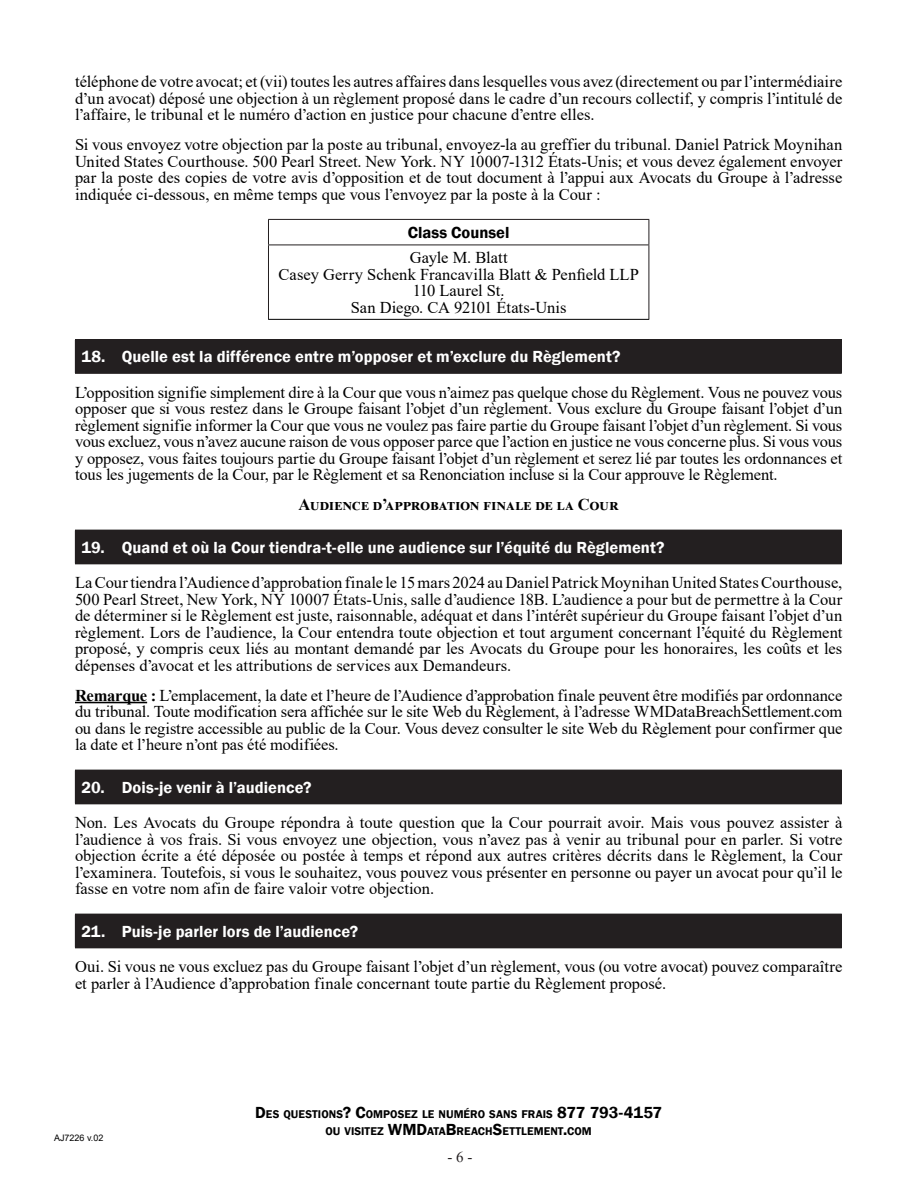
<style>
.page{position:relative;width:918px;height:1188px;background:#fff}
.page>*{position:absolute;margin:0;border:0;box-sizing:border-box;transform-origin:0 0}
.First_Page_Header{font:16.5px/16.5px "Times New Roman";color:#000;text-align:justify}
.t1{font:600 16.5px "Franklin Gothic";letter-spacing:.005em;color:#fff}
.Body_Numbered_List{font:16.5px "Times New Roman";letter-spacing:-.005em;color:#000}
.First_Page_Header-2{font:700 16.5px "Times New Roman";color:#000}
.Body_Table_Header{font:600 16.5px "Franklin Gothic";color:#000}
.t2{font:15px "Times New Roman";color:#231f20}
.t3{font:600 11.55px/16.5px "Franklin Gothic";letter-spacing:.005em;color:#000;text-align:center}
.t4{font:9px "Arial";color:#000}
.s1{font-weight:700}
.s2{font-size:16.5px}
</style>
<div class="page">
<hr style="left:75px;top:702px;width:72px;height:1px;background:#000">
<hr style="left:268px;top:219px;width:381px;height:1px;background:#231f20">
<svg style="left:268px;top:220px;width:1px;height:25px"></svg>
<svg style="left:649px;top:220px;width:1px;height:25px"></svg>
<hr style="left:268px;top:245px;width:381px;height:1px;background:#231f20">
<hr style="left:268px;top:245px;width:1px;height:74px;background:#231f20">
<hr style="left:649px;top:245px;width:1px;height:74px;background:#231f20">
<hr style="left:268px;top:319px;width:381px;height:1px;background:#000">
<div style="left:75px;top:340px;width:766px;height:33px;background:#231f20"></div>
<hr style="left:75px;top:339px;width:767px;height:1px;background:#231f20">
<hr style="left:841px;top:340px;width:1px;height:33px;background:#231f20">
<hr style="left:75px;top:373px;width:767px;height:1px;background:#231f20">
<div style="left:75px;top:530px;width:766px;height:34px;background:#231f20"></div>
<hr style="left:841px;top:530px;width:1px;height:33px;background:#231f20">
<hr style="left:75px;top:563px;width:767px;height:1px;background:#231f20">
<div style="left:75px;top:770px;width:766px;height:34px;background:#231f20"></div>
<hr style="left:841px;top:770px;width:1px;height:33px;background:#231f20">
<hr style="left:75px;top:803px;width:767px;height:1px;background:#231f20">
<div style="left:75px;top:914px;width:766px;height:34px;background:#231f20"></div>
<hr style="left:841px;top:914px;width:1px;height:33px;background:#231f20">
<hr style="left:75px;top:947px;width:767px;height:1px;background:#231f20">
<p class="First_Page_Header" style="left:75px;top:73px;width:769px">téléphone de votre avocat; et (vii) toutes les autres affaires dans lesquelles vous avez (directement ou par l’intermédiaire d’un avocat) déposé une objection à un règlement proposé dans le cadre d’un recours collectif, y compris l’intitulé de l’affaire, le tribunal et le numéro d’action en justice pour chacune d’entre elles.</p>
<p class="First_Page_Header" style="left:75px;top:136px;width:769px">Si vous envoyez votre objection par la poste au tribunal, envoyez-la au greffier du tribunal. Daniel Patrick Moynihan United States Courthouse. 500 Pearl Street. New York. NY 10007-1312 États-Unis; et vous devez également envoyer par la poste des copies de votre avis d’opposition et de tout document à l’appui aux Avocats du Groupe à l’adresse indiquée ci-dessous, en même temps que vous l’envoyez par la poste à la Cour :</p>
<p class="Body_Table_Header" style="left:408px;top:222px;width:103px">Class Counsel</p>
<p class="Body_Numbered_List" style="left:410px;top:246px;width:99px">Gayle M. Blatt</p>
<p class="Body_Numbered_List" style="left:279px;top:262px;width:362px">Casey Gerry Schenk Francavilla Blatt &amp; Penfield LLP</p>
<p class="Body_Numbered_List" style="left:413px;top:279px;width:93px">110 Laurel St.</p>
<p class="Body_Numbered_List" style="left:351px;top:295px;width:217px">San Diego. CA 92101 États-Unis</p>
<p class="t1" style="left:81px;top:347px;width:541px">18. Quelle est la différence entre m’opposer et m’exclure du Règlement?</p>
<p class="First_Page_Header" style="left:75px;top:383px;width:769px">L’opposition signifie simplement dire à la Cour que vous n’aimez pas quelque chose du Règlement. Vous ne pouvez vous opposer que si vous restez dans le Groupe faisant l’objet d’un règlement. Vous exclure du Groupe faisant l’objet d’un règlement signifie informer la Cour que vous ne voulez pas faire partie du Groupe faisant l’objet d’un règlement. Si vous vous excluez, vous n’avez aucune raison de vous opposer parce que l’action en justice ne vous concerne plus. Si vous vous y opposez, vous faites toujours partie du Groupe faisant l’objet d’un règlement et serez lié par toutes les ordonnances et tous les jugements de la Cour, par le Règlement et sa Renonciation incluse si la Cour approuve le Règlement.</p>
<p class="First_Page_Header-2" style="left:299px;top:493px;width:322px">Audience d’approbation finale de la Cour</p>
<p class="t1" style="left:81px;top:537px;width:585px">19. Quand et où la Cour tiendra-t-elle une audience sur l’équité du Règlement?</p>
<p class="First_Page_Header" style="left:75px;top:574px;width:769px">La Cour tiendra l’Audience d’approbation finale le 15 mars 2024 au Daniel Patrick Moynihan United States Courthouse, 500 Pearl Street, New York, NY 10007 États-Unis, salle d’audience 18B. L’audience a pour but de permettre à la Cour de déterminer si le Règlement est juste, raisonnable, adéquat et dans l’intérêt supérieur du Groupe faisant l’objet d’un règlement. Lors de l’audience, la Cour entendra toute objection et tout argument concernant l’équité du Règlement proposé, y compris ceux liés au montant demandé par les Avocats du Groupe pour les honoraires, les coûts et les dépenses d’avocat et les attributions de services aux Demandeurs.</p>
<p class="First_Page_Header" style="left:75px;top:686px;width:769px"><span class="s1">Remarque :</span> L’emplacement, la date et l’heure de l’Audience d’approbation finale peuvent être modifiés par ordonnance du tribunal. Toute modification sera affichée sur le site Web du Règlement, à l’adresse WMDataBreachSettlement.com ou dans le registre accessible au public de la Cour. Vous devez consulter le site Web du Règlement pour confirmer que la date et l’heure n’ont pas été modifiées.</p>
<p class="t1" style="left:81px;top:777px;width:232px">20. Dois-je venir à l’audience?</p>
<p class="First_Page_Header" style="left:75px;top:814px;width:769px">Non. Les Avocats du Groupe répondra à toute question que la Cour pourrait avoir. Mais vous pouvez assister à l’audience à vos frais. Si vous envoyez une objection, vous n’avez pas à venir au tribunal pour en parler. Si votre objection écrite a été déposée ou postée à temps et répond aux autres critères décrits dans le Règlement, la Cour l’examinera. Toutefois, si vous le souhaitez, vous pouvez vous présenter en personne ou payer un avocat pour qu’il le fasse en votre nom afin de faire valoir votre objection.</p>
<p class="t1" style="left:81px;top:921px;width:278px">21. Puis-je parler lors de l’audience?</p>
<p class="First_Page_Header" style="left:75px;top:958px;width:769px">Oui. Si vous ne vous excluez pas du Groupe faisant l’objet d’un règlement, vous (ou votre avocat) pouvez comparaître et parler à l’Audience d’approbation finale concernant toute partie du Règlement proposé.</p>
<p class="t4" style="left:54px;top:1131px;width:51px">AJ7226 v.02</p>
<p class="t3" style="left:255px;top:1106px;width:409px"><span class="s2">D</span>ES QUESTIONS<span class="s2">? C</span>OMPOSEZ LE NUMÉRO SANS FRAIS <span class="s2">877 793-4157<br></span>OU VISITEZ <span class="s2">WMD</span>ATA<span class="s2">B</span>REACH<span class="s2">S</span>ETTLEMENT<span class="s2">.</span>COM</p>
<p class="t2" style="left:447px;top:1146px;width:26px">- 6 -</p>
</div>
